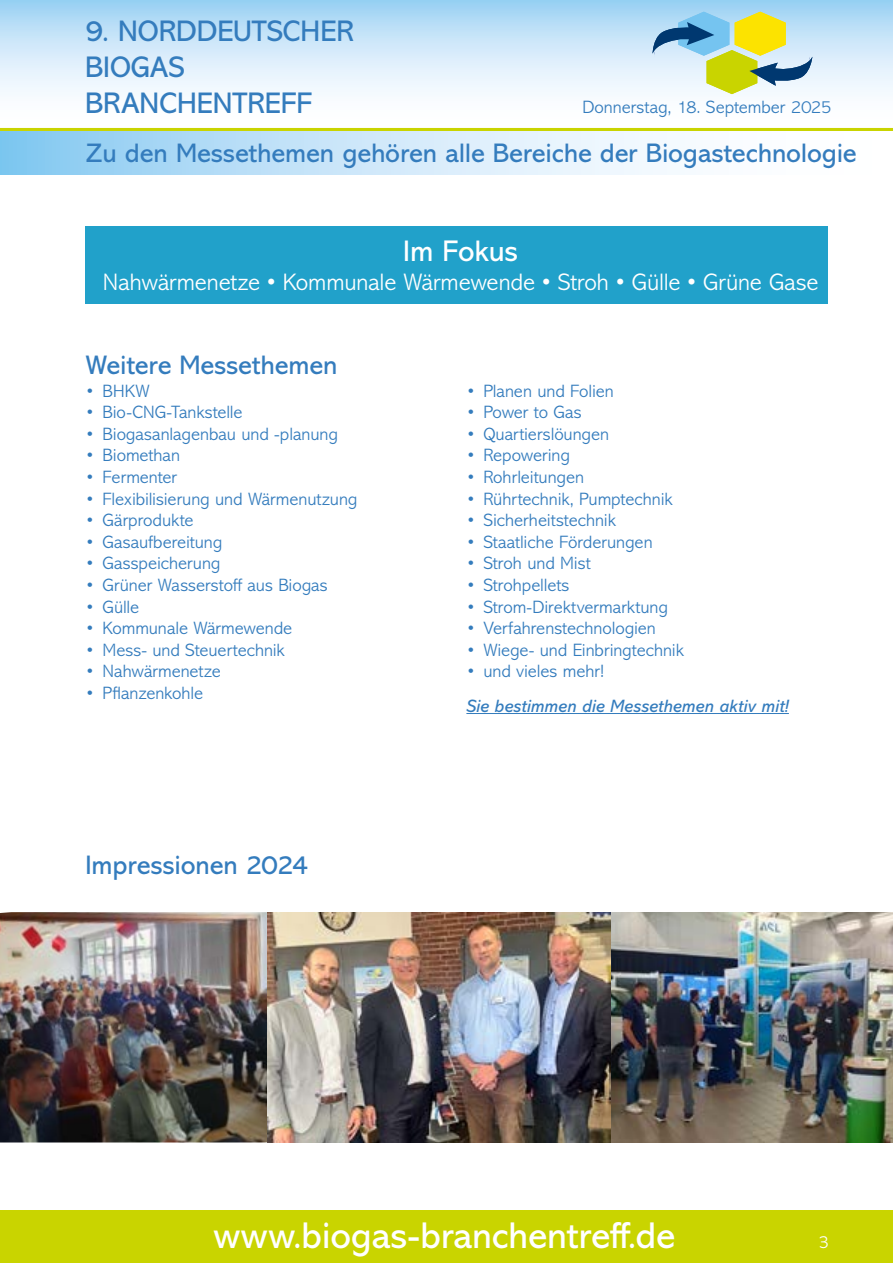
<style>
.page{position:relative;width:893px;height:1263px;background:#fff}
.page>*{position:absolute;margin:0;border:0;box-sizing:border-box;transform-origin:0 0}
.t1{font:37.5px "Abadi MT Pro";letter-spacing:-.005em;color:#fff}
.t2{font:30px/36px "Abadi MT Pro";letter-spacing:.005em;color:#347cbd}
.t3{font:30px "Abadi MT Pro";letter-spacing:-.005em;color:#fff}
.t4{font:27px "Abadi MT Pro";letter-spacing:-.005em;color:#347cbd}
.t5{font:300 24px "Abadi MT Pro";letter-spacing:-.005em;color:#fff}
.t6{font:300 18px "Abadi MT Pro";letter-spacing:-.005em;color:#347cbd}
.t7{font:italic 18px "Abadi MT Pro";color:#347cbd}
.t8{font:300 18px "Abadi MT Pro";color:#fff}
.s1{font-weight:400}
</style>
<div class="page">
<div style="left:0;top:1210px;width:893px;height:53px;background:#c9d400"></div>
<svg style="left:0;top:128px;width:893px;height:4px;background:#cbd93e"></svg>
<svg style="left:0;top:132px;width:685px;height:42px;background:#c4e4f8"></svg>
<div style="left:0;top:0;width:893px;height:128px;background:linear-gradient(to bottom,#a6d5f5,#fff)"></div>
<svg style="left:652px;top:12px;width:160px;height:82px;background:#b8d0a9"></svg>
<hr style="left:466px;top:713px;width:323px;height:1px;background:#347cbd">
<div style="left:85px;top:226px;width:743px;height:78px;background:#21a1ca"></div>
<img style="left:0;top:912px;width:893px;height:230px">
<h2 class="t2" style="left:85px;top:13px;width:270px">9. NORDDEUTSCHER<br>BIOGAS<br>BRANCHENTREFF</h2>
<p class="t6" style="left:582px;top:97px;width:250px">Donnerstag, 18. September 2025</p>
<h3 class="t4" style="left:86px;top:138px;width:772px">Zu den Messethemen gehören alle Bereiche der Biogastechnologie</h3>
<h2 class="t3" style="left:403px;top:234px;width:116px">Im Fokus</h2>
<h3 class="t5" style="left:103px;top:269px;width:717px">Nahwärmenetze <span class="s1">•</span> Kommunale Wärmewende <span class="s1">•</span> Stroh <span class="s1">•</span> Gülle <span class="s1">•</span> Grüne Gase</h3>
<h3 class="t4" style="left:86px;top:350px;width:253px">Weitere Messethemen</h3>
<p class="t6" style="left:86px;top:381px;width:66px">• BHKW</p>
<p class="t6" style="left:86px;top:402px;width:158px">• Bio-CNG-Tankstelle</p>
<p class="t6" style="left:86px;top:424px;width:254px">• Biogasanlagenbau und -planung</p>
<p class="t6" style="left:86px;top:445px;width:96px">• Biomethan</p>
<p class="t6" style="left:86px;top:467px;width:93px">• Fermenter</p>
<p class="t6" style="left:86px;top:489px;width:273px">• Flexibilisierung und Wärmenutzung</p>
<p class="t6" style="left:86px;top:510px;width:109px">• Gärprodukte</p>
<p class="t6" style="left:86px;top:532px;width:138px">• Gasaufbereitung</p>
<p class="t6" style="left:86px;top:553px;width:136px">• Gasspeicherung</p>
<p class="t6" style="left:86px;top:575px;width:244px">• Grüner Wasserstoff aus Biogas</p>
<p class="t6" style="left:86px;top:597px;width:55px">• Gülle</p>
<p class="t6" style="left:86px;top:618px;width:208px">• Kommunale Wärmewende</p>
<p class="t6" style="left:86px;top:640px;width:201px">• Mess- und Steuertechnik</p>
<p class="t6" style="left:86px;top:661px;width:137px">• Nahwärmenetze</p>
<p class="t6" style="left:86px;top:683px;width:119px">• Pflanzenkohle</p>
<h3 class="t4" style="left:86px;top:850px;width:224px">Impressionen 2024</h3>
<p class="t6" style="left:466px;top:381px;width:149px">• Planen und Folien</p>
<p class="t6" style="left:466px;top:402px;width:117px">• Power to Gas</p>
<p class="t6" style="left:466px;top:424px;width:144px">• Quartierslöungen</p>
<p class="t6" style="left:466px;top:445px;width:105px">• Repowering</p>
<p class="t6" style="left:466px;top:467px;width:119px">• Rohrleitungen</p>
<p class="t6" style="left:466px;top:489px;width:208px">• Rührtechnik, Pumptechnik</p>
<p class="t6" style="left:466px;top:510px;width:151px">• Sicherheitstechnik</p>
<p class="t6" style="left:466px;top:532px;width:188px">• Staatliche Förderungen</p>
<p class="t6" style="left:466px;top:553px;width:126px">• Stroh und Mist</p>
<p class="t6" style="left:466px;top:575px;width:105px">• Strohpellets</p>
<p class="t6" style="left:466px;top:597px;width:203px">• Strom-Direktvermarktung</p>
<p class="t6" style="left:466px;top:618px;width:191px">• Verfahrenstechnologien</p>
<p class="t6" style="left:466px;top:640px;width:219px">• Wiege- und Einbringtechnik</p>
<p class="t6" style="left:466px;top:661px;width:139px">• und vieles mehr!</p>
<p class="t7" style="left:466px;top:696px;width:324px">Sie bestimmen die Messethemen aktiv mit!</p>
<h1 class="t1" style="left:214px;top:1215px;width:463px">www.biogas-branchentreff.de</h1>
<p class="t8" style="left:818px;top:1232px;width:12px">3</p>
</div>
